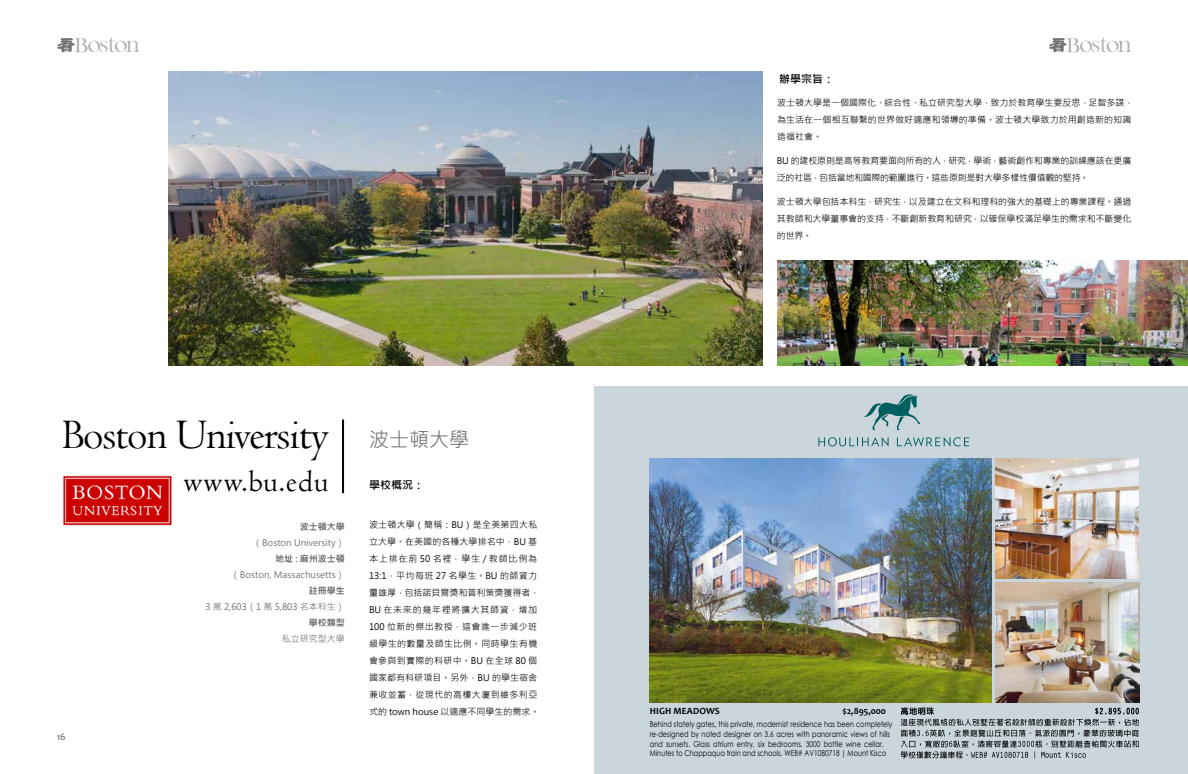
<style>
.page{position:relative;width:1188px;height:774px;background:#fff}
.page>*{position:absolute;margin:0;border:0;box-sizing:border-box;transform-origin:0 0}
.t1{font:43.7px "Centaur";letter-spacing:-.025em;color:#000}
.t2{font:31.2px "Centaur";letter-spacing:.03em;color:#000}
.t3{font:20px "Microsoft Jheng Hei";color:#727171}
.t4{font:700 11px "Microsoft Jheng Hei";color:#000}
.t5{font:10px "Candara";color:#595757}
.t6{font:700 9.5px "Candara";letter-spacing:.015em;color:#000}
.t7{font:9px/17px "Microsoft Jheng Hei";letter-spacing:.035em;color:#000}
.t8{font:9px/17px "Microsoft Jheng Hei";color:#000}
.t9{font:9px/17px "Microsoft Jheng Hei";letter-spacing:-.025em;color:#000}
.t10{font:9px "Microsoft Jheng Hei";color:#727171}
.t11{font:700 9px "Microsoft Jheng Hei";color:#595757}
.t12{font:8.2px/9.8px "Century Gothic";letter-spacing:.01em;color:#000;scale:.8 1}
</style>
<div class="page">
<svg style="left:57px;top:37px;width:82px;height:15px"></svg>
<svg style="left:1049px;top:37px;width:82px;height:15px"></svg>
<div style="left:594px;top:387px;width:594px;height:387px;background:#cad5dc"></div>
<img style="left:650px;top:458px;width:341px;height:245px">
<img style="left:995px;top:458px;width:144px;height:120px">
<img style="left:995px;top:583px;width:144px;height:120px">
<svg style="left:818px;top:437px;width:71px;height:9px"></svg>
<svg style="left:897px;top:437px;width:72px;height:9px"></svg>
<svg style="left:864px;top:394px;width:57px;height:36px"></svg>
<svg style="left:901px;top:707px;width:238px;height:52px"></svg>
<img style="left:63px;top:475px;width:109px;height:51px">
<img style="left:168px;top:72px;width:594px;height:293px">
<img style="left:777px;top:260px;width:411px;height:105px">
<hr style="left:342px;top:420px;width:2px;height:73px;background:#000">
<h1 class="t1" style="left:62px;top:408px;width:268px">Boston University</h1>
<h2 class="t2" style="left:183px;top:462px;width:147px">www.bu.edu</h2>
<p class="t11" style="left:300px;top:521px;width:46px">波士頓大學</p>
<p class="t10" style="left:253px;top:537px;width:93px">（Boston University）</p>
<p class="t11" style="left:275px;top:553px;width:71px">地址 : 麻州波士頓</p>
<p class="t10" style="left:231px;top:569px;width:115px">（Boston, Massachusetts）</p>
<p class="t11" style="left:309px;top:585px;width:37px">註冊學生</p>
<p class="t10" style="left:205px;top:601px;width:141px">3 萬 2,603（1 萬 5,803 名本科生）</p>
<p class="t11" style="left:309px;top:617px;width:37px">學校類型</p>
<p class="t10" style="left:282px;top:633px;width:64px">私立研究型大學</p>
<p class="t5" style="left:57px;top:730px;width:11px">16</p>
<h3 class="t3" style="left:369px;top:427px;width:101px">波士頓大學</h3>
<h3 class="t4" style="left:369px;top:478px;width:56px">學校概況：</h3>
<p class="t7" style="left:369px;top:517px;width:172px">波士頓大學（簡稱：BU）是全美第四大私立大學。在美國的各種大學排名中，BU 基本上排在前 50 名裡，學生 / 教師比例為<br>13:1，平均每班 27 名學生。BU 的師資力量雄厚，包括諾貝爾獎和普利策獎獲得者，<br>BU 在未來的幾年裡將擴大其師資，增加<br>100 位新的傑出教授，這會進一步減少班級學生的數量及師生比例。同時學生有機會參與到實際的科研中。BU 在全球 80 個國家都有科研項目。另外，BU 的學生宿舍兼收並蓄，從現代的高樓大廈到維多利亞式的 town house 以適應不同學生的需求。</p>
<h3 class="t4" style="left:779px;top:72px;width:56px">辦學宗旨：</h3>
<p class="t8" style="left:777px;top:94px;width:358px">波士頓大學是一個國際化、綜合性、私立研究型大學，致力於教育學生要反思，足智多謀，為生活在一個相互聯繫的世界做好適應和領導的準備。波士頓大學致力於用創造新的知識造福社會。</p>
<p class="t9" style="left:777px;top:152px;width:356px">BU 的建校原則是高等教育要面向所有的人，研究，學術，藝術創作和專業的訓練應該在更廣泛的社區，包括當地和國際的範圍進行。這些原則是對大學多樣性價值觀的堅持。</p>
<p class="t8" style="left:777px;top:193px;width:356px;text-align:justify">波士頓大學包括本科生，研究生，以及建立在文科和理科的強大的基礎上的專業課程。通過其教師和大學董事會的支持，不斷創新教育和研究，以確保學校滿足學生的需求和不斷變化的世界。</p>
<p class="t6" style="left:650px;top:705px;width:72px">HIGH MEADOWS</p>
<p class="t6" style="left:843px;top:705px;width:45px">$2,895,000</p>
<p class="t12" style="left:650px;top:719px;width:305px">Behind stately gates, this private, modernist residence has been completely re-designed by noted designer on 3.6 acres with panoramic views of hills and sunsets. Glass atrium entry, six bedrooms. 3000 bottle wine cellar.<br>Minutes to Chappaqua train and schools. WEB# AV1080718 | Mount Kisco</p>
</div>
